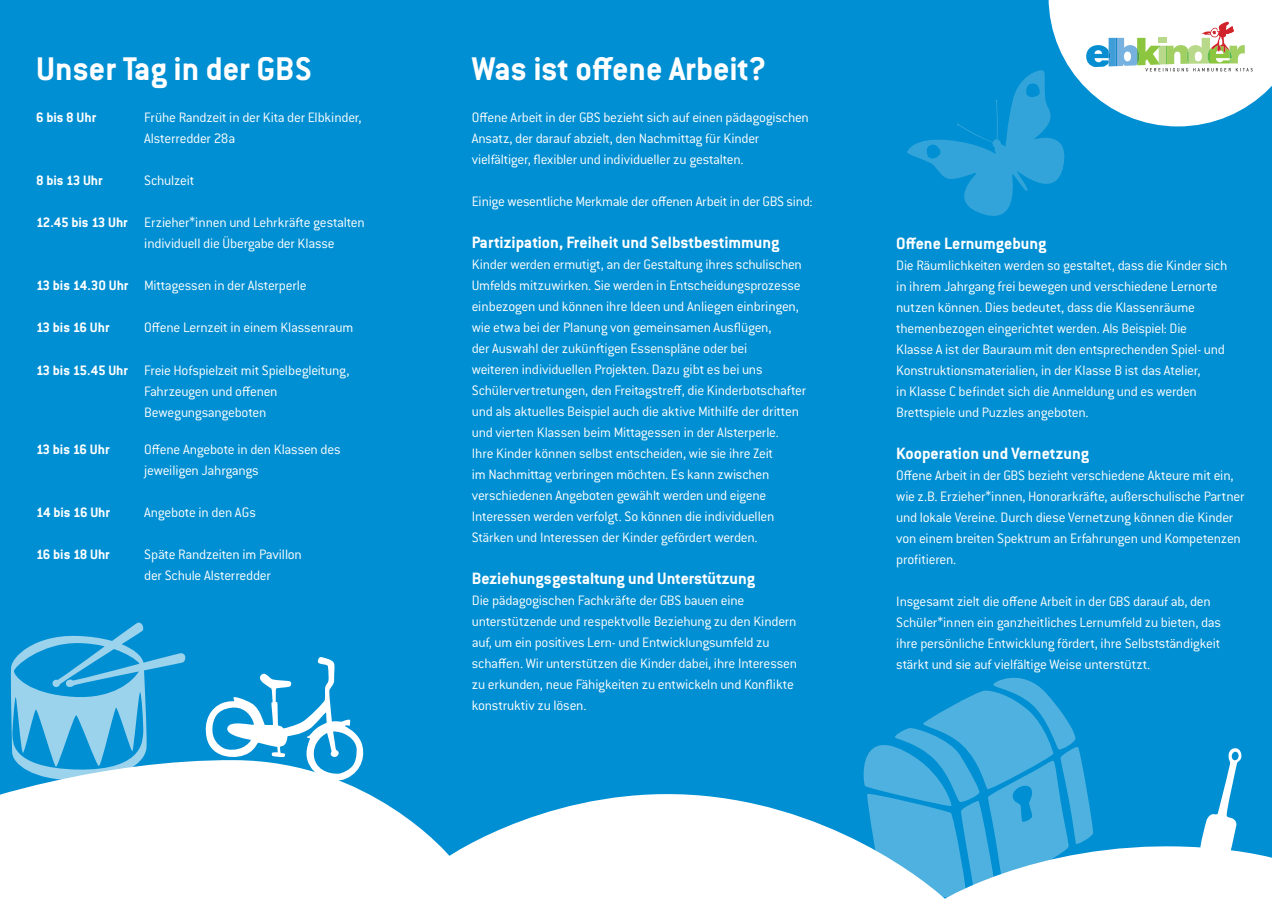
<style>
.page{position:relative;width:1272px;height:902px;background:#fff}
.page>*{position:absolute;margin:0;border:0;box-sizing:border-box;transform-origin:0 0}
.t1{font:700 36px "Conduit For Elbkinder";color:#fff}
.t2{font:700 18px "Conduit For Elbkinder";color:#fff}
.t3{font:300 15px/21px "Conduit For Elbkinder";letter-spacing:-.015em;color:#fff}
.t4{font:700 15px "Conduit For Elbkinder";color:#fff}
.s1{font-weight:700}
</style>
<div class="page">
<div style="left:0;top:0;width:1271px;height:901px;background:#008fd2"></div>
<svg style="left:0;top:753px;width:1271px;height:148px;fill:#fff"></svg>
<svg style="left:203px;top:657px;width:163px;height:128px"></svg>
<svg style="left:11px;top:622px;width:174px;height:158px"></svg>
<svg style="left:856px;top:677px;width:237px;height:224px"></svg>
<svg style="left:907px;top:0;width:364px;height:216px"></svg>
<svg style="left:1199px;top:748px;width:42px;height:108px"></svg>
<p class="t1" style="left:36px;top:48px;width:277px">Unser Tag in der GBS</p>
<p class="t4" style="left:36px;top:109px;width:62px">6 bis 8 Uhr</p>
<p class="t3" style="left:144px;top:107px;width:219px">Frühe Randzeit in der Kita der Elbkinder,</p>
<p class="t3" style="left:144px;top:128px;width:93px">Alsterredder 28a</p>
<p class="t4" style="left:36px;top:172px;width:68px">8 bis 13 Uhr</p>
<p class="t3" style="left:144px;top:170px;width:52px">Schulzeit</p>
<p class="t3" style="left:144px;top:212px;width:222px;text-indent:-108px"><span class="s1">12.45 bis 13 Uhr</span> Erzieher*innen und Lehrkräfte gestalten individuell die Übergabe der Klasse</p>
<p class="t3" style="left:36px;top:275px;width:272px"><span class="s1">13 bis 14.30 Uhr</span> Mittagessen in der Alsterperle</p>
<p class="t4" style="left:36px;top:319px;width:75px">13 bis 16 Uhr</p>
<p class="t3" style="left:144px;top:317px;width:210px">Offene Lernzeit in einem Klassenraum</p>
<p class="t3" style="left:36px;top:359px;width:315px"><span class="s1">13 bis 15.45 Uhr</span> Freie Hofspielzeit mit Spielbegleitung,</p>
<p class="t3" style="left:144px;top:380px;width:135px">Fahrzeugen und offenen</p>
<p class="t3" style="left:144px;top:401px;width:124px">Bewegungsangeboten</p>
<p class="t4" style="left:36px;top:441px;width:75px">13 bis 16 Uhr</p>
<p class="t3" style="left:144px;top:439px;width:198px">Offene Angebote in den Klassen des</p>
<p class="t3" style="left:144px;top:460px;width:116px">jeweiligen Jahrgangs</p>
<p class="t4" style="left:36px;top:504px;width:75px">14 bis 16 Uhr</p>
<p class="t3" style="left:144px;top:502px;width:113px">Angebote in den AGs</p>
<p class="t4" style="left:36px;top:546px;width:75px">16 bis 18 Uhr</p>
<p class="t3" style="left:144px;top:544px;width:159px">Späte Randzeiten im Pavillon</p>
<p class="t3" style="left:144px;top:565px;width:128px">der Schule Alsterredder</p>
<p class="t1" style="left:472px;top:48px;width:296px">Was ist offene Arbeit?</p>
<p class="t3" style="left:472px;top:107px;width:338px">Offene Arbeit in der GBS bezieht sich auf einen pädagogischen<br>Ansatz, der darauf abzielt, den Nachmittag für Kinder vielfältiger, flexibler und individueller zu gestalten.</p>
<p class="t3" style="left:472px;top:191px;width:342px">Einige wesentliche Merkmale der offenen Arbeit in der GBS sind:</p>
<p class="t2" style="left:472px;top:232px;width:309px">Partizipation, Freiheit und Selbstbestimmung</p>
<p class="t3" style="left:472px;top:254px;width:336px">Kinder werden ermutigt, an der Gestaltung ihres schulischen Umfelds mitzuwirken. Sie werden in Entscheidungsprozesse einbezogen und können ihre Ideen und Anliegen einbringen, wie etwa bei der Planung von gemeinsamen Ausflügen,<br>der Auswahl der zukünftigen Essenspläne oder bei<br>weiteren individuellen Projekten. Dazu gibt es bei uns Schülervertretungen, den Freitagstreff, die Kinderbotschafter und als aktuelles Beispiel auch die aktive Mithilfe der dritten und vierten Klassen beim Mittagessen in der Alsterperle.<br>Ihre Kinder können selbst entscheiden, wie sie ihre Zeit<br>im Nachmittag verbringen möchten. Es kann zwischen verschiedenen Angeboten gewählt werden und eigene Interessen werden verfolgt. So können die individuellen Stärken und Interessen der Kinder gefördert werden.</p>
<p class="t2" style="left:472px;top:568px;width:285px">Beziehungsgestaltung und Unterstützung</p>
<p class="t3" style="left:472px;top:590px;width:327px">Die pädagogischen Fachkräfte der GBS bauen eine unterstützende und respektvolle Beziehung zu den Kindern auf, um ein positives Lern- und Entwicklungsumfeld zu schaffen. Wir unterstützen die Kinder dabei, ihre Interessen zu erkunden, neue Fähigkeiten zu entwickeln und Konflikte konstruktiv zu lösen.</p>
<p class="t2" style="left:896px;top:232px;width:152px">Offene Lernumgebung</p>
<p class="t3" style="left:896px;top:254px;width:332px">Die Räumlichkeiten werden so gestaltet, dass die Kinder sich in ihrem Jahrgang frei bewegen und verschiedene Lernorte nutzen können. Dies bedeutet, dass die Klassenräume themenbezogen eingerichtet werden. Als Beispiel: Die Klasse A ist der Bauraum mit den entsprechenden Spiel- und Konstruktionsmaterialien, in der Klasse B ist das Atelier,<br>in Klasse C befindet sich die Anmeldung und es werden Brettspiele und Puzzles angeboten.</p>
<p class="t2" style="left:896px;top:442px;width:194px">Kooperation und Vernetzung</p>
<p class="t3" style="left:896px;top:464px;width:350px">Offene Arbeit in der GBS bezieht verschiedene Akteure mit ein, wie z.B. Erzieher*innen, Honorarkräfte, außerschulische Partner und lokale Vereine. Durch diese Vernetzung können die Kinder von einem breiten Spektrum an Erfahrungen und Kompetenzen profitieren.</p>
<p class="t3" style="left:896px;top:590px;width:326px">Insgesamt zielt die offene Arbeit in der GBS darauf ab, den Schüler*innen ein ganzheitliches Lernumfeld zu bieten, das ihre persönliche Entwicklung fördert, ihre Selbstständigkeit stärkt und sie auf vielfältige Weise unterstützt.</p>
</div>
